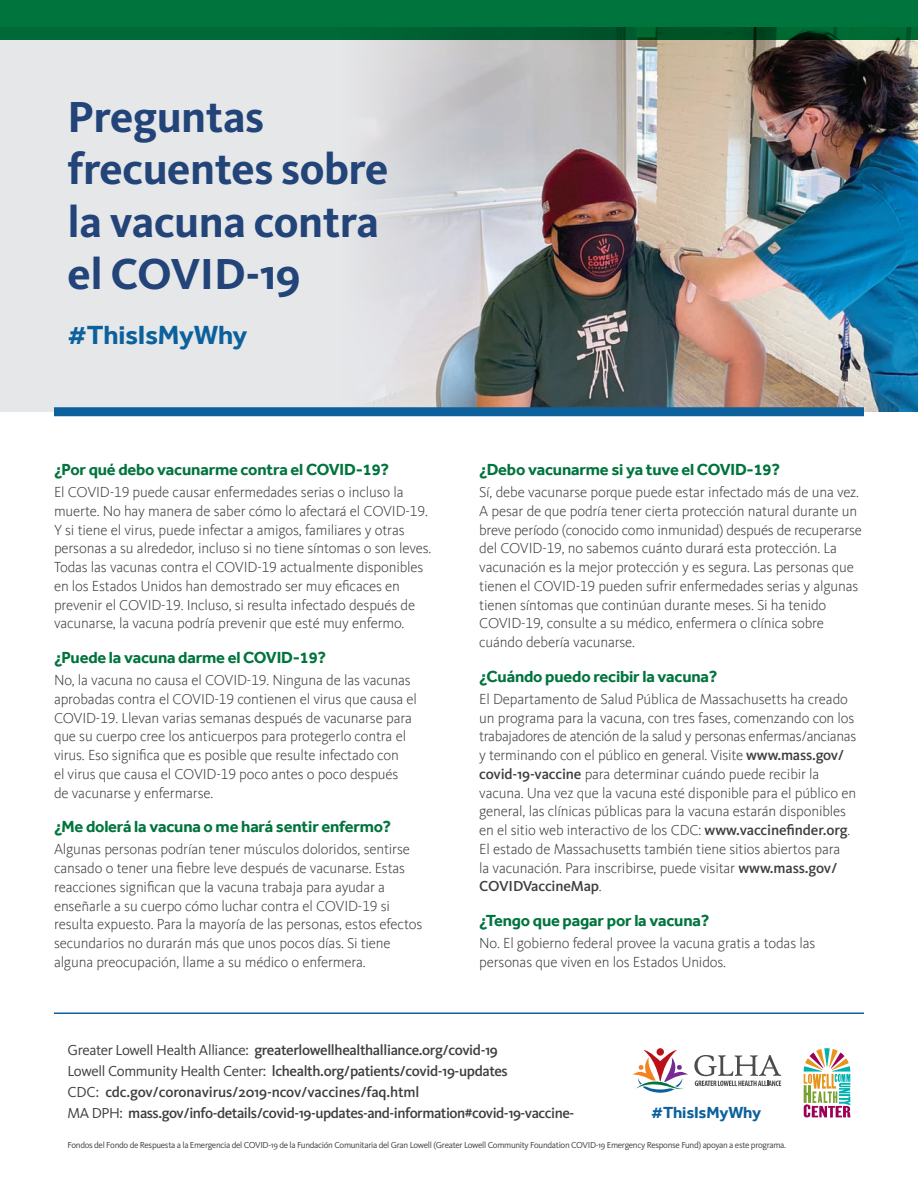
<style>
.page{position:relative;width:918px;height:1188px;background:#fff}
.page>*{position:absolute;margin:0;border:0;box-sizing:border-box;transform-origin:0 0}
.Subheader_CHIP{font:700 45px/52.5px "Kievit OT";letter-spacing:-.01em;color:#224478}
.Subheader_CHIP-2{font:700 27px "Effra";letter-spacing:-.01em;color:#0c619d}
.HEADER_FAQ{font:700 16.5px "Effra";letter-spacing:-.01em;color:#00743d}
.Subheader_CHIP-3{font:700 16.5px "Effra";letter-spacing:-.01em;color:#0c619d}
.BODY_FAQ{font:300 15px/18.8px "Kievit Offc";letter-spacing:-.01em;color:#3e3e3f}
.LISTS_CHIP{font:500 15px "Kievit OT";letter-spacing:-.025em;color:#3e3e3f}
.LISTS_CHIP-2{font:9px "Kievit OT";letter-spacing:-.035em;color:#3e3e3f}
.s1{font-family:"Kievit OT";font-weight:500}
.s2{font-weight:400}
</style>
<div class="page">
<div style="left:0;top:27px;width:918px;height:385px;background:#e6e7e9"></div>
<img style="left:367px;top:40px;width:551px;height:372px">
<div style="left:54px;top:407px;width:810px;height:9px;background:#0c619d"></div>
<svg style="left:0;top:0;width:918px;height:40px;background:#006c38"></svg>
<hr style="left:54px;top:1012px;width:810px;height:2px;background:#0c619d">
<svg style="left:632px;top:1050px;width:56px;height:43px"></svg>
<svg style="left:694px;top:1055px;width:87px;height:31px"></svg>
<svg style="left:804px;top:1048px;width:46px;height:70px"></svg>
<p class="Subheader_CHIP" style="left:67px;top:91px;width:323px">Preguntas frecuentes sobre la vacuna contra el COVID-19</p>
<p class="Subheader_CHIP-2" style="left:68px;top:319px;width:181px">#ThisIsMyWhy</p>
<p class="HEADER_FAQ" style="left:54px;top:460px;width:337px">¿Por qué debo vacunarme contra el COVID-19?</p>
<p class="BODY_FAQ" style="left:54px;top:483px;width:379px">El COVID-19 puede causar enfermedades serias o incluso la muerte. No hay manera de saber cómo lo afectará el COVID-19.<br>Y si tiene el virus, puede infectar a amigos, familiares y otras personas a su alrededor, incluso si no tiene síntomas o son leves.<br>Todas las vacunas contra el COVID-19 actualmente disponibles en los Estados Unidos han demostrado ser muy eficaces en prevenir el COVID-19. Incluso, si resulta infectado después de vacunarse, la vacuna podría prevenir que esté muy enfermo.</p>
<p class="HEADER_FAQ" style="left:54px;top:648px;width:274px">¿Puede la vacuna darme el COVID-19?</p>
<p class="BODY_FAQ" style="left:54px;top:671px;width:365px">No, la vacuna no causa el COVID-19. Ninguna de las vacunas aprobadas contra el COVID-19 contienen el virus que causa el COVID-19. Llevan varias semanas después de vacunarse para que su cuerpo cree los anticuerpos para protegerlo contra el virus. Eso significa que es posible que resulte infectado con<br>el virus que causa el COVID-19 poco antes o poco después<br>de vacunarse y enfermarse.</p>
<p class="HEADER_FAQ" style="left:54px;top:817px;width:339px">¿Me dolerá la vacuna o me hará sentir enfermo?</p>
<p class="BODY_FAQ" style="left:54px;top:840px;width:370px">Algunas personas podrían tener músculos doloridos, sentirse cansado o tener una fiebre leve después de vacunarse. Estas reacciones significan que la vacuna trabaja para ayudar a enseñarle a su cuerpo cómo luchar contra el COVID-19 si resulta expuesto. Para la mayoría de las personas, estos efectos secundarios no durarán más que unos pocos días. Si tiene alguna preocupación, llame a su médico o enfermera.</p>
<p class="HEADER_FAQ" style="left:479px;top:460px;width:302px">¿Debo vacunarme si ya tuve el COVID-19?</p>
<p class="BODY_FAQ" style="left:479px;top:483px;width:384px">Sí, debe vacunarse porque puede estar infectado más de una vez.<br>A pesar de que podría tener cierta protección natural durante un breve período (conocido como inmunidad) después de recuperarse del COVID-19, no sabemos cuánto durará esta protección. La vacunación es la mejor protección y es segura. Las personas que tienen el COVID-19 pueden sufrir enfermedades serias y algunas tienen síntomas que continúan durante meses. Si ha tenido COVID-19, consulte a su médico, enfermera o clínica sobre cuándo debería vacunarse.</p>
<p class="HEADER_FAQ" style="left:479px;top:667px;width:240px">¿Cuándo puedo recibir la vacuna?</p>
<p class="BODY_FAQ" style="left:479px;top:690px;width:378px">El Departamento de Salud Pública de Massachusetts ha creado un programa para la vacuna, con tres fases, comenzando con los trabajadores de atención de la salud y personas enfermas/ancianas y terminando con el público en general. Visite <span class="s1">www.mass.gov/ covid-19-vaccine</span> para determinar cuándo puede recibir la vacuna. Una vez que la vacuna esté disponible para el público en general, las clínicas públicas para la vacuna estarán disponibles en el sitio web interactivo de los CDC: <span class="s1">www.vaccinefinder.org</span>.<br>El estado de Massachusetts también tiene sitios abiertos para<br>la vacunación. Para inscribirse, puede visitar <span class="s1">www.mass.gov/ COVIDVaccineMap</span>.</p>
<p class="HEADER_FAQ" style="left:479px;top:911px;width:232px">¿Tengo que pagar por la vacuna?</p>
<p class="BODY_FAQ" style="left:479px;top:934px;width:338px">No. El gobierno federal provee la vacuna gratis a todas las personas que viven en los Estados Unidos.</p>
<p class="LISTS_CHIP" style="left:68px;top:1041px;width:432px"><span class="s2">Greater Lowell Health Alliance:</span> greaterlowellhealthalliance.org/covid-19</p>
<p class="LISTS_CHIP" style="left:67px;top:1062px;width:442px"><span class="s2">Lowell Community Health Center:</span> lchealth.org/patients/covid-19-updates</p>
<p class="LISTS_CHIP" style="left:67px;top:1083px;width:353px"><span class="s2">CDC:</span> cdc.gov/coronavirus/2019-ncov/vaccines/faq.html</p>
<p class="LISTS_CHIP" style="left:67px;top:1104px;width:508px"><span class="s2">MA DPH:</span> mass.gov/info-details/covid-19-updates-and-information#covid-19-vaccine-</p>
<p class="LISTS_CHIP-2" style="left:68px;top:1139px;width:720px">Fondos del Fondo de Respuesta a la Emergencia del COVID-19 de la Fundación Comunitaria del Gran Lowell (Greater Lowell Community Foundation COVID-19 Emergency Response Fund) apoyan a este programa.</p>
<p class="Subheader_CHIP-3" style="left:651px;top:1102px;width:111px">#ThisIsMyWhy</p>
</div>
